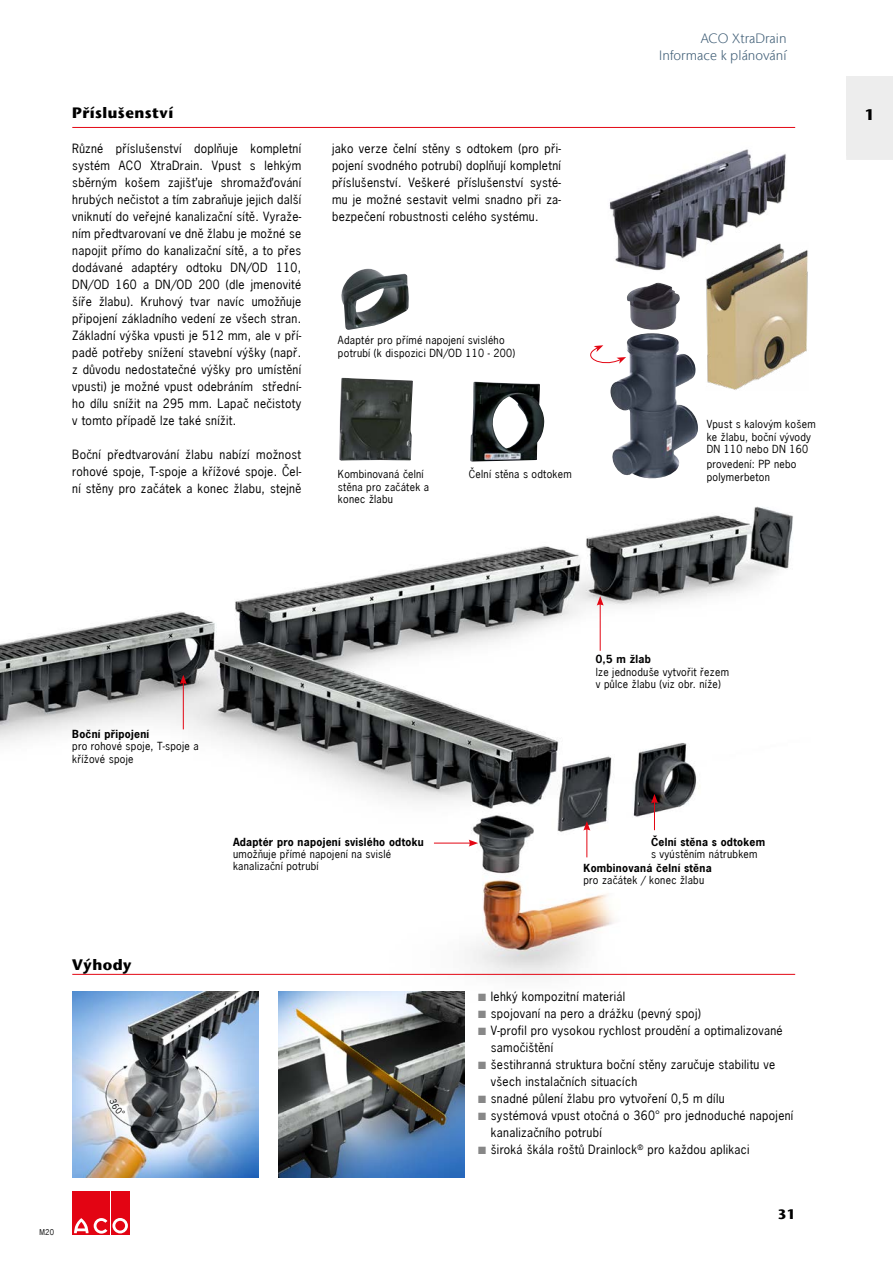
<style>
.page{position:relative;width:893px;height:1263px;background:#fff}
.page>*{position:absolute;margin:0;border:0;box-sizing:border-box;transform-origin:0 0}
.t1{font:700 15px "Stone Sans";letter-spacing:.03em;color:#000}
.t2{font:300 13.5px/17.9px "Stone Sans IIITC Com";letter-spacing:.005em;color:#415f77;text-align:right}
.t3{font:700 13.5px "Stone Sans";color:#000}
.t4{font:12px/17px "News Gothic";letter-spacing:.025em;color:#000}
.t5{font:10.5px/12.6px "News Gothic";letter-spacing:.025em;color:#000}
.t6{font:700 10.5px "News Gothic";letter-spacing:.025em;color:#000}
.t7{font:7.5px "News Gothic";color:#000}
.s1{color:#878787}
</style>
<div class="page">
<div style="left:72px;top:1191px;width:18px;height:44px;background:#e30413"></div>
<div style="left:92px;top:1191px;width:18px;height:44px;background:#e30413"></div>
<div style="left:111px;top:1191px;width:18px;height:44px;background:#e30413"></div>
<svg style="left:74px;top:1218px;width:54px;height:15px"></svg>
<img style="left:0;top:506px;width:796px;height:634px">
<hr style="left:72px;top:127px;width:723px;height:1px;background:#e30613">
<img style="left:609px;top:149px;width:177px;height:122px">
<img style="left:610px;top:333px;width:88px;height:146px">
<img style="left:627px;top:283px;width:53px;height:47px">
<svg style="left:590px;top:345px;width:36px;height:23px"></svg>
<img style="left:341px;top:269px;width:68px;height:61px">
<img style="left:339px;top:378px;width:74px;height:83px">
<img style="left:470px;top:382px;width:75px;height:79px">
<img style="left:278px;top:992px;width:186px;height:186px">
<img style="left:72px;top:992px;width:186px;height:186px">
<hr style="left:72px;top:974px;width:723px;height:1px;background:#e30613">
<svg style="left:583px;top:821px;width:7px;height:36px"></svg>
<svg style="left:651px;top:794px;width:7px;height:36px"></svg>
<hr style="left:183px;top:682px;width:1px;height:47px;background:#e30613">
<svg style="left:180px;top:675px;width:7px;height:9px"></svg>
<hr style="left:600px;top:603px;width:1px;height:48px;background:#e30613">
<svg style="left:597px;top:596px;width:7px;height:10px"></svg>
<hr style="left:434px;top:843px;width:37px;height:1px;background:#e30613">
<svg style="left:469px;top:840px;width:9px;height:6px"></svg>
<img style="left:706px;top:242px;width:102px;height:148px">
<div style="left:846px;top:77px;width:47px;height:79px;background:#ededed"></div>
<div style="left:846px;top:151px;width:47px;height:9px;background:#ededed"></div>
<svg style="left:110px;top:1098px;width:16px;height:16px"></svg>
<p class="t1" style="left:72px;top:103px;width:102px">Příslušenství</p>
<p class="t4" style="left:72px;top:140px;width:230px;text-align:justify">Různé příslušenství doplňuje kompletní systém ACO XtraDrain. Vpust s lehkým sběrným košem zajišťuje shromažďování hrubých nečistot a tím zabraňuje jejich další vniknutí do veřejné kanalizační sítě. Vyraže&shy;ním předtvarovaní ve dně žlabu je možné se napojit přímo do kanalizační sítě, a to přes dodávané adaptéry odtoku DN/OD 110, DN/OD 160 a DN/OD 200 (dle jmenovité šíře žlabu). Kruhový tvar navíc umožňuje připojení základního vedení ze všech stran.<br>Základní výška vpusti je 512 mm, ale v pří&shy;padě potřeby snížení stavební výšky (např. z důvodu nedostatečné výšky pro umístění vpusti) je možné vpust odebráním střední&shy;ho dílu snížit na 295 mm. Lapač nečistoty v tomto případě lze také snížit.</p>
<p class="t4" style="left:72px;top:446px;width:230px;text-align:justify">Boční předtvarování žlabu nabízí možnost rohové spoje, T-spoje a křížové spoje. Čel&shy;ní stěny pro začátek a konec žlabu, stejně</p>
<p class="t4" style="left:332px;top:140px;width:230px;text-align:justify">jako verze čelní stěny s odtokem (pro při&shy;pojení svodného potrubí) doplňují kompletní příslušenství. Veškeré příslušenství systé&shy;mu je možné sestavit velmi snadno při za&shy;bezpečení robustnosti celého systému.</p>
<p class="t5" style="left:338px;top:334px;width:179px">Adaptér pro přímé napojení svislého potrubí (k dispozici DN/OD 110 - 200)</p>
<p class="t5" style="left:338px;top:468px;width:93px">Kombinovaná čelní stěna pro začátek a konec žlabu</p>
<p class="t5" style="left:469px;top:468px;width:104px">Čelní stěna s odtokem</p>
<p class="t2" style="left:659px;top:29px;width:129px">ACO XtraDrain<br>Informace k plánování</p>
<p class="t1" style="left:865px;top:105px;width:11px">1</p>
<p class="t5" style="left:707px;top:418px;width:110px">Vpust s kalovým košem ke žlabu, boční vývody<br>DN 110 nebo DN 160</p>
<p class="t5" style="left:707px;top:458px;width:91px">provedení: PP nebo polymerbeton</p>
<p class="t6" style="left:72px;top:727px;width:78px">Boční připojení</p>
<p class="t5" style="left:72px;top:740px;width:128px">pro rohové spoje, T-spoje a křížové spoje</p>
<p class="t6" style="left:233px;top:835px;width:192px">Adaptér pro napojení svislého odtoku</p>
<p class="t5" style="left:233px;top:848px;width:160px;line-height:12px">umožňuje přímé napojení na svislé kanalizační potrubí</p>
<p class="t1" style="left:72px;top:956px;width:61px">Výhody</p>
<p class="t7" style="left:39px;top:1227px;width:16px">M20</p>
<p class="t6" style="left:596px;top:652px;width:56px">0,5 m žlab</p>
<p class="t5" style="left:596px;top:665px;width:135px">lze jednoduše vytvořit řezem v půlce žlabu (viz obr. níže)</p>
<p class="t6" style="left:651px;top:835px;width:116px">Čelní stěna s odtokem</p>
<p class="t5" style="left:651px;top:847px;width:108px">s vyústěním nátrubkem</p>
<p class="t6" style="left:583px;top:861px;width:130px">Kombinovaná čelní stěna</p>
<p class="t5" style="left:583px;top:874px;width:122px">pro začátek / konec žlabu</p>
<p class="t4" style="left:478px;top:988px;width:149px"><span class="s1">■</span> lehký kompozitní materiál</p>
<p class="t4" style="left:478px;top:1005px;width:224px"><span class="s1">■</span> spojovaní na pero a drážku (pevný spoj)</p>
<p class="t4" style="left:491px;top:1022px;width:293px;text-indent:-13px"><span class="s1">■</span> V-profil pro vysokou rychlost proudění a optimalizované samočištění</p>
<p class="t4" style="left:491px;top:1056px;width:286px;text-indent:-13px"><span class="s1">■</span> šestihranná struktura boční stěny zaručuje stabilitu ve všech instalačních situacích</p>
<p class="t4" style="left:478px;top:1090px;width:248px"><span class="s1">■</span> snadné půlení žlabu pro vytvoření 0,5 m dílu</p>
<p class="t4" style="left:491px;top:1107px;width:304px;text-indent:-13px"><span class="s1">■</span> systémová vpust otočná o 360° pro jednoduché napojení kanalizačního potrubí</p>
<p class="t4" style="left:478px;top:1141px;width:273px"><span class="s1">■</span> široká škála roštů Drainlock<sup>®</sup> pro každou aplikaci</p>
<p class="t3" style="left:778px;top:1206px;width:19px">31</p>
</div>
